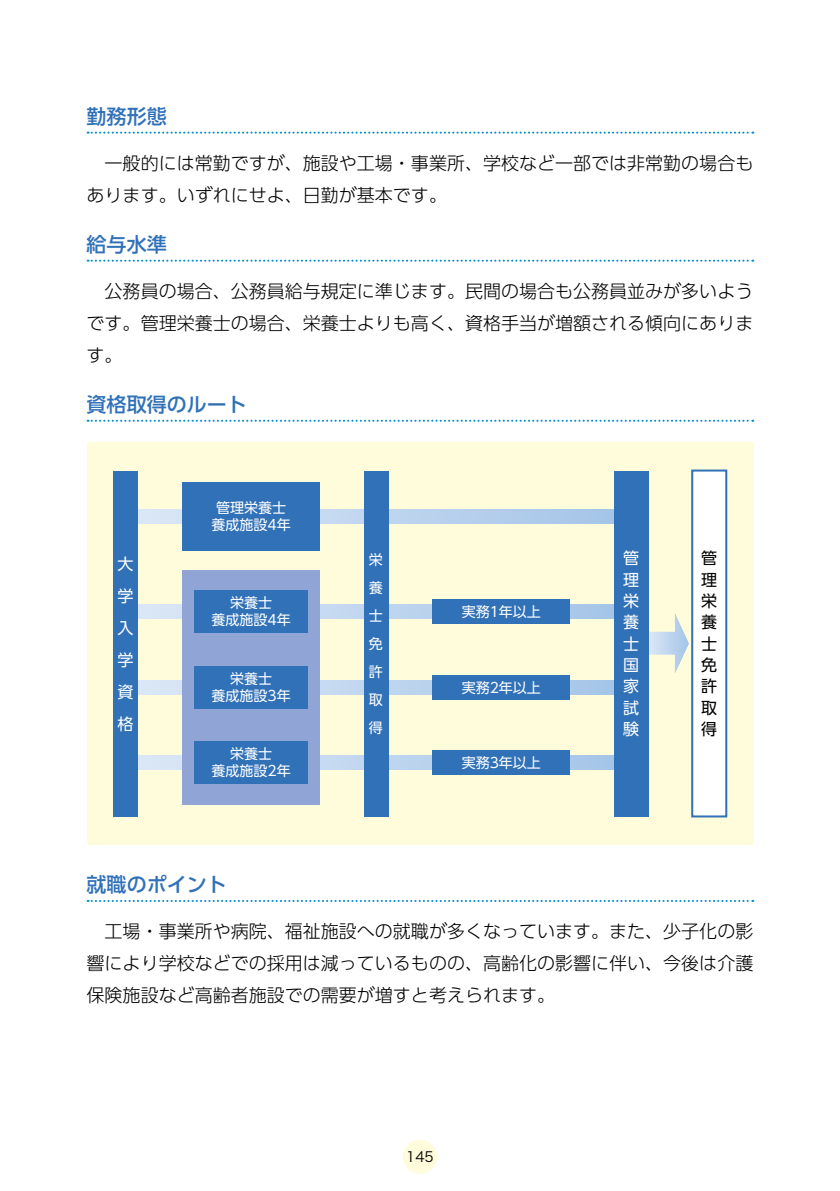
<style>
.page{position:relative;width:840px;height:1191px;background:#fff}
.page>*{position:absolute;margin:0;border:0;box-sizing:border-box;transform-origin:0 0}
.t1{font:500 20px "UD Shin Go Pro";color:#3071b8}
.t2{font:300 18px/32px "UD Shin Go Pro";color:#000;text-align:justify}
.t3{font:16px/21.4px "UD Shin Go Pro";color:#fff;text-align:justify}
.t4{font:16px/21.4px "UD Shin Go Pro";color:#000;text-align:justify}
.t5{font:14px/28px "UD Shin Go Pro";color:#fff;text-align:center}
.t6{font:14px "Hira Kaku Pro N W3";color:#000}
</style>
<div class="page">
<div style="left:403px;top:1139px;width:34px;height:34px;background:#fffcdb;border-radius:50%"></div>
<svg style="left:88px;top:132px;width:665px;height:2px"></svg>
<svg style="left:88px;top:260px;width:665px;height:2px"></svg>
<svg style="left:88px;top:420px;width:665px;height:2px"></svg>
<svg style="left:88px;top:900px;width:665px;height:2px"></svg>
<div style="left:87px;top:442px;width:666px;height:402px;background:#fffcdb"></div>
<svg style="left:648px;top:613px;width:40px;height:60px"></svg>
<svg style="left:138px;top:509px;width:476px;height:14px;background:#b9d1ed"></svg>
<div style="left:182px;top:482px;width:138px;height:68px;background:#3071b8"></div>
<div style="left:691px;top:470px;width:34px;height:346px;background:#fff"></div>
<div style="left:690px;top:469px;width:36px;height:348px;border:2px solid #3071b8"></div>
<svg style="left:138px;top:605px;width:476px;height:14px;background:#bfd5ee"></svg>
<svg style="left:138px;top:680px;width:476px;height:14px;background:#bfd5ee"></svg>
<svg style="left:138px;top:756px;width:476px;height:14px;background:#bfd5ee"></svg>
<div style="left:432px;top:599px;width:138px;height:25px;background:#3071b8"></div>
<div style="left:432px;top:675px;width:138px;height:24px;background:#3071b8"></div>
<div style="left:432px;top:750px;width:138px;height:25px;background:#3071b8"></div>
<div style="left:182px;top:570px;width:138px;height:234px;background:#90a5d5"></div>
<div style="left:194px;top:591px;width:114px;height:42px;background:#3071b8"></div>
<div style="left:194px;top:666px;width:114px;height:42px;background:#3071b8"></div>
<div style="left:194px;top:741px;width:114px;height:43px;background:#3071b8"></div>
<div style="left:114px;top:470px;width:24px;height:346px;background:#3071b8"></div>
<div style="left:364px;top:470px;width:24px;height:346px;background:#3071b8"></div>
<div style="left:614px;top:470px;width:34px;height:346px;background:#3071b8"></div>
<p class="t1" style="left:87px;top:100px;width:81px">勤務形態</p>
<p class="t2" style="left:87px;top:147px;width:667px;text-indent:18px">一般的には常勤ですが、施設や工場・事業所、学校など一部では非常勤の場合もあります。いずれにせよ、日勤が基本です。</p>
<p class="t1" style="left:87px;top:228px;width:81px">給与水準</p>
<p class="t2" style="left:87px;top:275px;width:667px;text-indent:18px">公務員の場合、公務員給与規定に準じます。民間の場合も公務員並みが多いようです。管理栄養士の場合、栄養士よりも高く、資格手当が増額される傾向にあります。</p>
<p class="t1" style="left:87px;top:388px;width:161px">資格取得のルート</p>
<p class="t5" style="left:211px;top:499px;width:81px;line-height:16.8px">管理栄養士養成施設4年</p>
<p class="t3" style="left:117px;top:547px;width:17px;line-height:32px">大学入学資格</p>
<p class="t5" style="left:368px;top:545px;width:15px;text-align:justify">栄養士免許取得</p>
<p class="t3" style="left:623px;top:547px;width:17px">管理栄養士国家試験</p>
<p class="t5" style="left:211px;top:594px;width:81px;line-height:16.8px">栄養士<br>養成施設4年</p>
<p class="t5" style="left:461px;top:597px;width:81px">実務1年以上</p>
<p class="t5" style="left:211px;top:670px;width:81px;line-height:16.8px">栄養士<br>養成施設3年</p>
<p class="t5" style="left:461px;top:673px;width:81px">実務2年以上</p>
<p class="t5" style="left:211px;top:745px;width:81px;line-height:16.8px">栄養士<br>養成施設2年</p>
<p class="t5" style="left:461px;top:748px;width:81px">実務3年以上</p>
<p class="t4" style="left:700px;top:547px;width:17px">管理栄養士免許取得</p>
<p class="t1" style="left:87px;top:868px;width:141px">就職のポイント</p>
<p class="t2" style="left:87px;top:915px;width:667px;text-indent:18px">工場・事業所や病院、福祉施設への就職が多くなっています。また、少子化の影響により学校などでの採用は減っているものの、高齢化の影響に伴い、今後は介護保険施設など高齢者施設での需要が増すと考えられます。</p>
<p class="t6" style="left:406px;top:1144px;width:29px">145</p>
</div>
